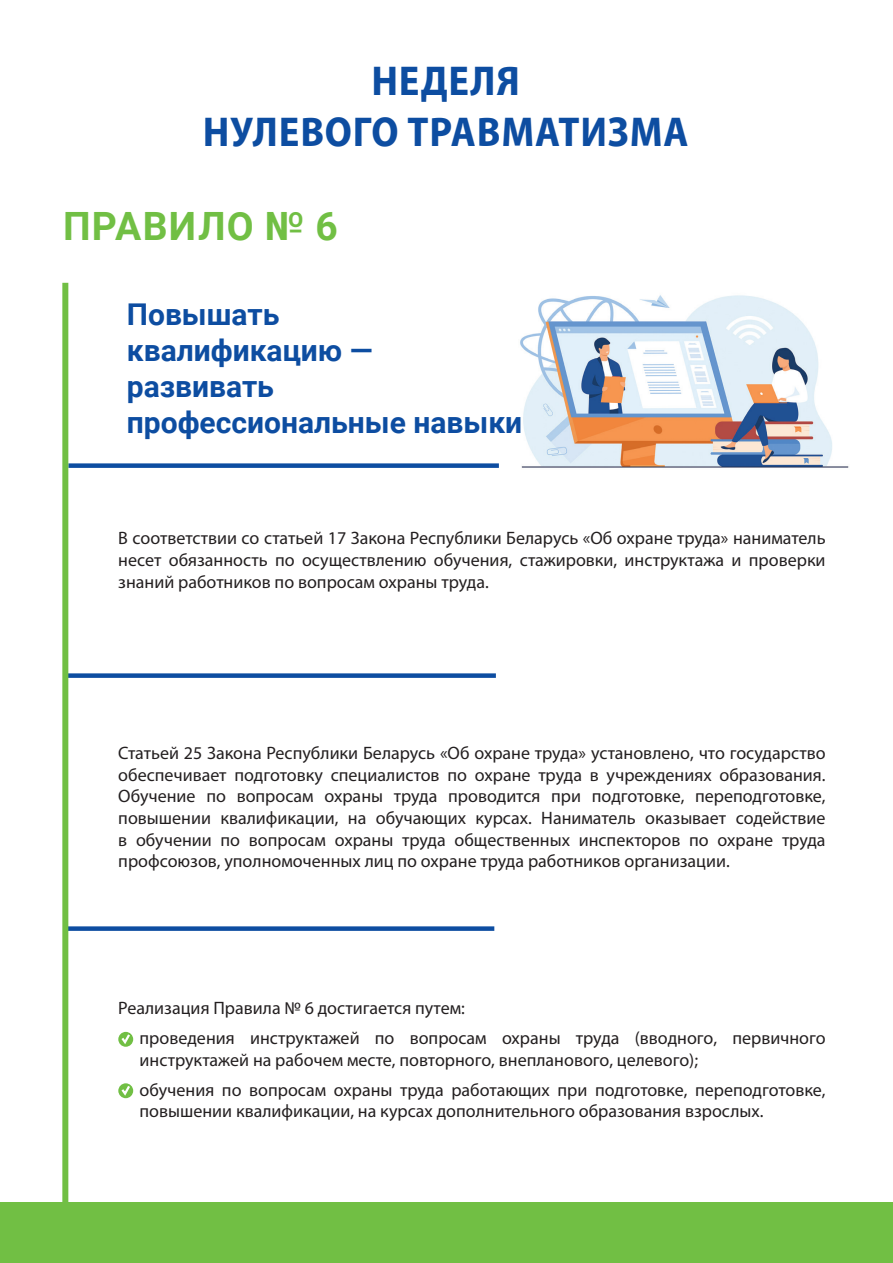
<style>
.page{position:relative;width:893px;height:1263px;background:#fff}
.page>*{position:absolute;margin:0;border:0;box-sizing:border-box;transform-origin:0 0}
.t1{font:700 semi-condensed 42px/50.4px "Myriad Pro";letter-spacing:.02em;color:#0d4da1;text-align:center}
.t2{font:700 39px "Roboto";letter-spacing:.035em;color:#71bf44}
.t3{font:700 30px/36px "Roboto";color:#0d4da1}
.текст_1{font:18px/21.6px "Myriad Pro";color:#231f20;text-align:justify}
</style>
<div class="page">
<img style="left:520px;top:295px;width:329px;height:173px">
<div style="left:0;top:1202px;width:893px;height:61px;background:#71bf44"></div>
<div style="left:68px;top:463px;width:431px;height:5px;background:#0d4da1"></div>
<div style="left:65px;top:673px;width:431px;height:5px;background:#0d4da1"></div>
<div style="left:64px;top:926px;width:430px;height:5px;background:#0d4da1"></div>
<div style="left:62px;top:283px;width:6px;height:927px;background:#71bf44"></div>
<svg style="left:118px;top:1032px;width:15px;height:15px"></svg>
<svg style="left:119px;top:1032px;width:13px;height:14px"></svg>
<svg style="left:119px;top:1083px;width:13px;height:15px"></svg>
<p class="t1" style="left:203px;top:57px;width:487px">НЕДЕЛЯ<br>НУЛЕВОГО ТРАВМАТИЗМА</p>
<p class="t2" style="left:63px;top:199px;width:276px">ПРАВИЛО № 6</p>
<p class="t3" style="left:127px;top:296px;width:397px">Повышать<br>квалификацию — развивать профессиональные навыки</p>
<p class="текст_1" style="left:118px;top:527px;width:709px">В соответствии со статьей 17 Закона Республики Беларусь «Об охране труда» наниматель несет обязанность по осуществлению обучения, стажировки, инструктажа и проверки знаний работников по вопросам охраны труда.</p>
<p class="текст_1" style="left:118px;top:742px;width:709px">Статьей 25 Закона Республики Беларусь «Об охране труда» установлено, что государство обеспечивает подготовку специалистов по охране труда в учреждениях образования.<br>Обучение по вопросам охраны труда проводится при подготовке, переподготовке, повышении квалификации, на обучающих курсах. Наниматель оказывает содействие в обучении по вопросам охраны труда общественных инспекторов по охране труда профсоюзов, уполномоченных лиц по охране труда работников организации.</p>
<p class="текст_1" style="left:118px;top:997px;width:348px">Реализация Правила № 6 достигается путем:</p>
<p class="текст_1" style="left:140px;top:1027px;width:687px">проведения инструктажей по вопросам охраны труда (вводного, первичного инструктажей на рабочем месте, повторного, внепланового, целевого);</p>
<p class="текст_1" style="left:140px;top:1078px;width:688px">обучения по вопросам охраны труда работающих при подготовке, переподготовке, повышении квалификации, на курсах дополнительного образования взрослых.</p>
</div>
